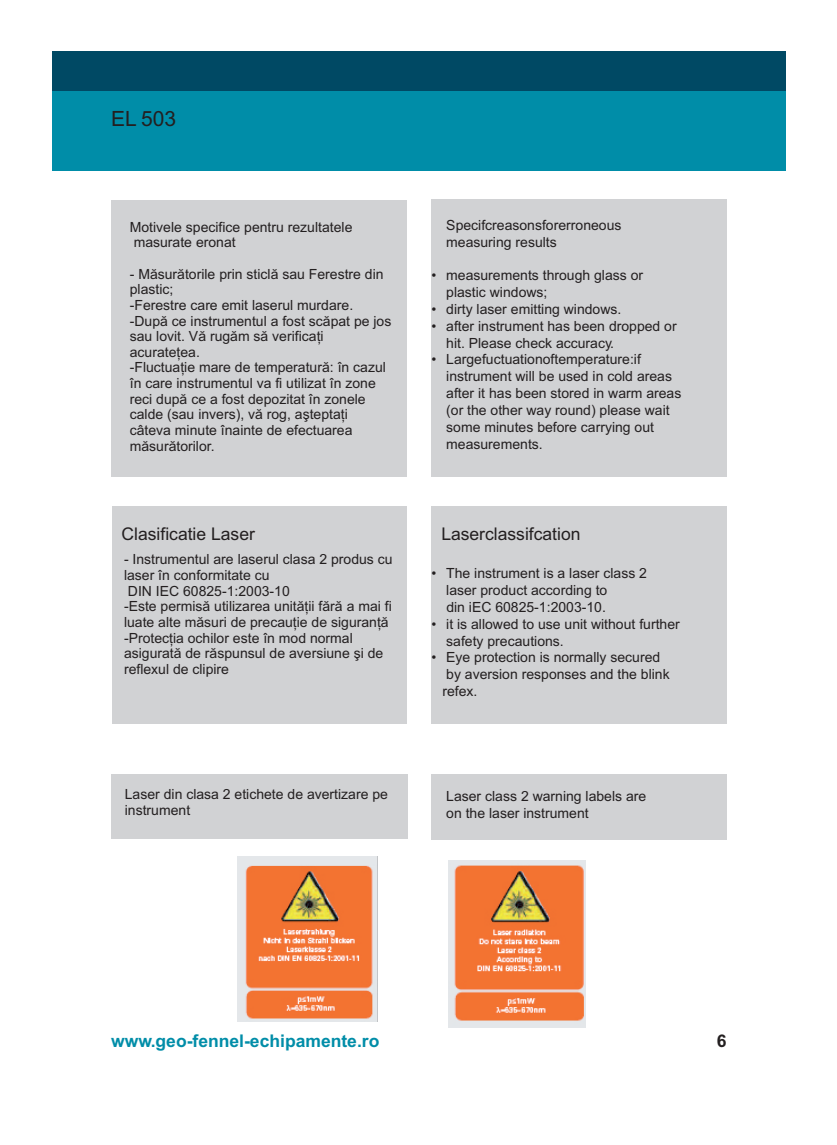
<style>
.page{position:relative;width:837px;height:1145px;background:#fff}
.page>*{position:absolute;margin:0;border:0;box-sizing:border-box;transform-origin:0 0}
.t1{font:21px "Arial";color:#231f20}
.t2{font:17.5px "Arial";color:#231f20}
.t3{font:700 17.5px "Arial";color:#008da8}
.t4{font:700 17.5px "Arial";color:#231f20}
.t5{font:14px/16.8px "Arial";color:#231f20}
</style>
<div class="page">
<div style="left:52px;top:91px;width:733px;height:79px;background:#008da8"></div>
<div style="left:112px;top:507px;width:294px;height:217px;background:#d1d2d4"></div>
<div style="left:111px;top:774px;width:296px;height:65px;background:#d1d2d4"></div>
<div style="left:431px;top:507px;width:295px;height:217px;background:#d1d2d4"></div>
<div style="left:431px;top:774px;width:296px;height:66px;background:#d1d2d4"></div>
<div style="left:111px;top:200px;width:295px;height:277px;background:#d1d2d4"></div>
<div style="left:431px;top:199px;width:295px;height:278px;background:#d1d2d4"></div>
<div style="left:52px;top:51px;width:733px;height:40px;background:#004964"></div>
<img style="left:238px;top:856px;width:139px;height:165px">
<img style="left:448px;top:860px;width:137px;height:167px">
<h1 class="t1" style="left:111px;top:111px;width:66px">EL 503</h1>
<p class="t5" style="left:130px;top:220px;width:224px;line-height:15.6px">Motivele specifice pentru rezultatele masurate eronat</p>
<p class="t5" style="left:130px;top:267px;width:263px;line-height:15.6px">- Mãsurãtorile prin sticlã sau Ferestre din plastic;<br>-Ferestre care emit laserul murdare. -Dupã ce instrumentul a fost scãpat pe jos sau lovit. Vã rugãm sã verificaþi acurateþea.<br>-Fluctuaþie mare de temperaturã: în cazul în care instrumentul va fi utilizat în zone reci dupã ce a fost depozitat în zonele calde (sau invers), vã rog, aþteptaþi câteva minute înainte de efectuarea mãsurãtorilor.</p>
<p class="t5" style="left:431px;top:268px;width:6px">•</p>
<p class="t5" style="left:431px;top:302px;width:6px">• •</p>
<p class="t5" style="left:431px;top:352px;width:6px">•</p>
<p class="t5" style="left:446px;top:218px;width:177px">Specifcreasonsforerroneous measuring results</p>
<p class="t5" style="left:446px;top:268px;width:236px">measurements through glass or plastic windows;<br>dirty laser emitting windows.<br>after instrument has been dropped or hit. Please check accuracy.<br>Largefuctuationoftemperature:if instrument will be used in cold areas after it has been stored in warm areas (or the other way round) please wait some minutes before carrying out measurements.</p>
<p class="t2" style="left:122px;top:528px;width:135px">Clasificatie Laser</p>
<p class="t2" style="left:441px;top:528px;width:141px">Laserclassifcation</p>
<p class="t5" style="left:442px;top:566px;width:239px">The instrument is a laser class 2<br>laser product according to<br>din iEC 60825-1:2003-10.<br>it is allowed to use unit without further safety precautions.<br>Eye protection is normally secured<br>by aversion responses and the blink refex.</p>
<p class="t5" style="left:124px;top:553px;width:270px;line-height:15.6px">- Instrumentul are laserul clasa 2 produs cu laser în conformitate cu<br>DIN IEC 60825-1:2003-10<br>-Este permisã utilizarea unitãþii fãrã a mai fi luate alte mãsuri de precauþie de siguranþã -Protecþia ochilor este în mod normal asiguratã de rãspunsul de aversiune þi de reflexul de clipire</p>
<p class="t5" style="left:431px;top:566px;width:6px">•</p>
<p class="t5" style="left:431px;top:616px;width:6px">•</p>
<p class="t5" style="left:431px;top:650px;width:6px">•</p>
<p class="t5" style="left:125px;top:787px;width:265px;line-height:15.6px">Laser din clasa 2 etichete de avertizare pe instrument</p>
<p class="t5" style="left:446px;top:789px;width:201px">Laser class 2 warning labels are on the laser instrument</p>
<p class="t3" style="left:111px;top:1033px;width:269px">www.geo-fennel-echipamente.ro</p>
<p class="t4" style="left:717px;top:1033px;width:11px">6</p>
</div>
